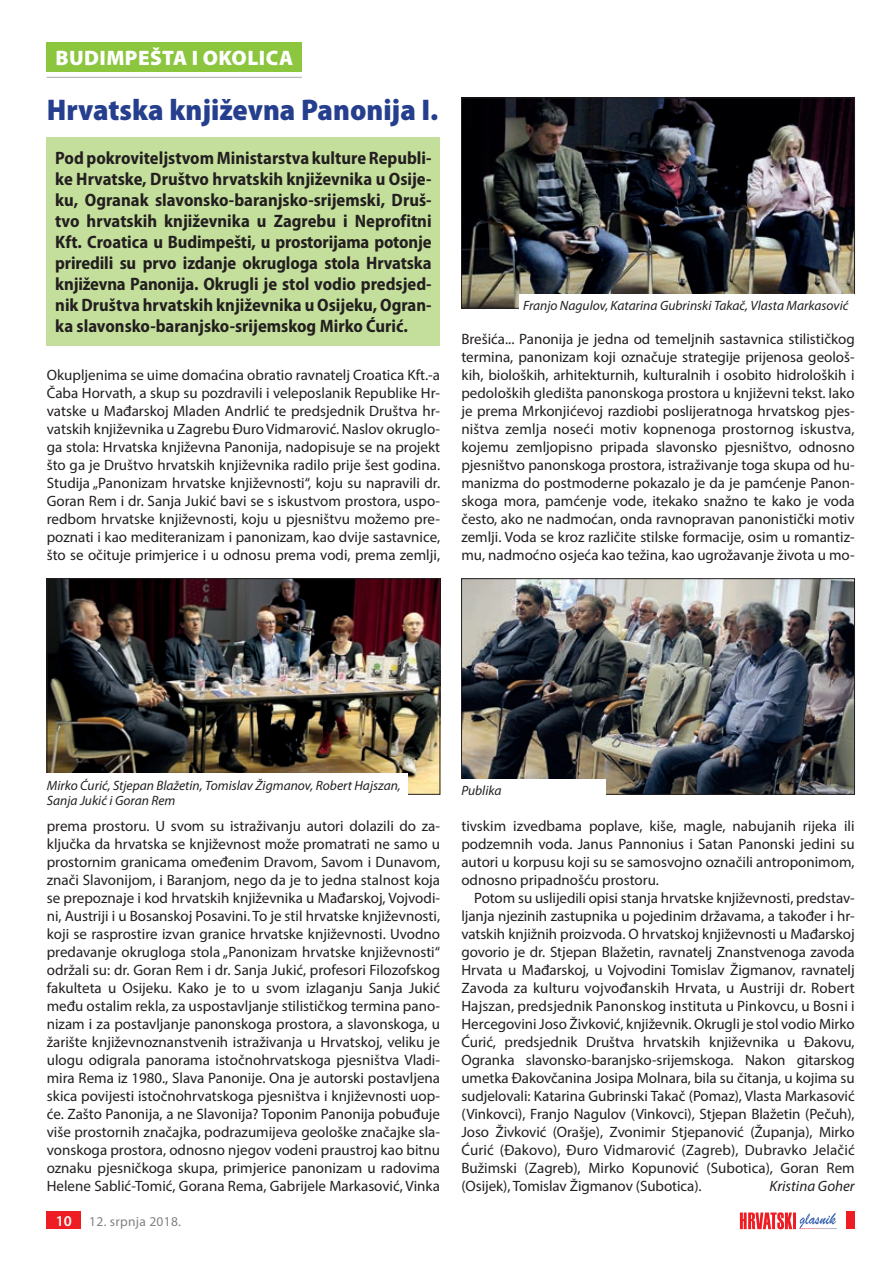
<style>
.page{position:relative;width:893px;height:1263px;background:#fff}
.page>*{position:absolute;margin:0;border:0;box-sizing:border-box;transform-origin:0 0}
.t1{font:900 semi-condensed 30px "Myriad Pro";color:#253f8e}
.t2{font:900 21px "Myriad Pro";letter-spacing:.02em;color:#fff}
.t3{font:700 semi-condensed 18px/21px "Myriad Pro";color:#231f20;text-align:justify}
.t4{font:15px/18px "Myriad Pro";color:#231f20;text-align:justify}
.t5{font:italic 15px "Myriad Pro";color:#231f20}
.t6{font:italic 13.5px "Myriad Pro";color:#231f20}
.t7{font:13.5px "Myriad Pro";letter-spacing:.02em;color:#808285}
.s1{font-weight:600;font-size:15px;color:#fff}
</style>
<div class="page">
<svg style="left:740px;top:1212px;width:96px;height:17px"></svg>
<div style="left:846px;top:1212px;width:9px;height:17px;background:#ee1d23"></div>
<div style="left:47px;top:1212px;width:34px;height:17px;background:#ee1d23"></div>
<div style="left:47px;top:43px;width:255px;height:29px;background:#8bc63e"></div>
<hr style="left:47px;top:77px;width:255px;height:1px;background:#a8a9ad">
<div style="left:47px;top:137px;width:393px;height:209px;background:#c4df9b"></div>
<img style="left:49px;top:580px;width:389px;height:212px">
<img style="left:463px;top:580px;width:390px;height:212px">
<div style="left:461px;top:578px;width:394px;height:216px;border:1px solid #231f20"></div>
<img style="left:463px;top:100px;width:390px;height:206px">
<div style="left:461px;top:98px;width:394px;height:210px;border:1px solid #231f20"></div>
<div style="left:519px;top:294px;width:348px;height:22px;background:#fff"></div>
<div style="left:457px;top:779px;width:149px;height:21px;background:#fff"></div>
<div style="left:43px;top:773px;width:365px;height:38px;background:#fff"></div>
<h2 class="t2" style="left:55px;top:44px;width:28px">BUDIM</h2>
<h2 class="t2" style="left:125px;top:44px;width:91px">PEšTA I OKOLI</h2>
<h2 class="t2" style="left:266px;top:44px;width:28px">CA</h2>
<h1 class="t1" style="left:47px;top:90px;width:393px">Hrvatska književna Panonija I.</h1>
<p class="t3" style="left:55px;top:147px;width:378px">Pod pokroviteljstvom Ministarstva kulture Republi&shy;ke Hrvatske, Društvo hrvatskih književnika u Osije&shy;ku, Ogranak slavonsko-baranjsko-srijemski, Druš&shy;tvo hrvatskih književnika u Zagrebu i Neprofitni Kft. Croatica u Budimpešti, u prostorijama potonje priredili su prvo izdanje okrugloga stola Hrvatska književna Panonija. Okrugli je stol vodio predsjed&shy;nik Društva hrvatskih književnika u Osijeku, Ogran&shy;ka slavonsko-baranjsko-srijemskog Mirko Ćurić.</p>
<p class="t4" style="left:47px;top:366px;width:395px">Okupljenima se uime domaćina obratio ravnatelj Croatica Kft.-a Čaba Horvath, a skup su pozdravili i veleposlanik Republike Hr&shy;vatske u Mađarskoj Mladen Andrlić te predsjednik Društva hr&shy;vatskih književnika u Zagrebu Đuro Vidmarović. Naslov okruglo&shy;ga stola: Hrvatska književna Panonija, nadopisuje se na projekt što ga je Društvo hrvatskih književnika radilo prije šest godina.<br>Studija „Panonizam hrvatske književnosti“, koju su napravili dr.<br>Goran Rem i dr. Sanja Jukić bavi se s iskustvom prostora, uspo&shy;redbom hrvatske književnosti, koju u pjesništvu možemo pre&shy;poznati i kao mediteranizam i panonizam, kao dvije sastavnice, što se očituje primjerice i u odnosu prema vodi, prema zemlji,</p>
<p class="t6" style="left:523px;top:297px;width:327px">Franjo Nagulov, Katarina Gubrinski Takač, Vlasta Markasović</p>
<p class="t4" style="left:461px;top:330px;width:395px">Brešića... Panonija je jedna od temeljnih sastavnica stilističkog termina, panonizam koji označuje strategije prijenosa geološ&shy;kih, bioloških, arhitekturnih, kulturalnih i osobito hidroloških i pedoloških gledišta panonskoga prostora u književni tekst. Iako je prema Mrkonjićevoj razdiobi poslijeratnoga hrvatskog pjes&shy;ništva zemlja noseći motiv kopnenoga prostornog iskustva, kojemu zemljopisno pripada slavonsko pjesništvo, odnosno pjesništvo panonskoga prostora, istraživanje toga skupa od hu&shy;manizma do postmoderne pokazalo je da je pamćenje Panon&shy;skoga mora, pamćenje vode, itekako snažno te kako je voda često, ako ne nadmoćan, onda ravnopravan panonistički motiv zemlji. Voda se kroz različite stilske formacije, osim u romantiz&shy;mu, nadmoćno osjeća kao težina, kao ugrožavanje života u mo-</p>
<p class="t6" style="left:47px;top:777px;width:356px">Mirko Ćurić, Stjepan Blažetin, Tomislav Žigmanov, Robert Hajszan,</p>
<p class="t6" style="left:461px;top:782px;width:42px">Publika</p>
<p class="t6" style="left:47px;top:792px;width:130px">Sanja Jukić i Goran Rem</p>
<p class="t4" style="left:47px;top:816px;width:395px">prema prostoru. U svom su istraživanju autori dolazili do za&shy;ključka da hrvatska se književnost može promatrati ne samo u prostornim granicama omeđenim Dravom, Savom i Dunavom, znači Slavonijom, i Baranjom, nego da je to jedna stalnost koja se prepoznaje i kod hrvatskih književnika u Mađarskoj, Vojvodi&shy;ni, Austriji i u Bosanskoj Posavini. To je stil hrvatske književnosti, koji se rasprostire izvan granice hrvatske književnosti. Uvodno predavanje okrugloga stola „Panonizam hrvatske književnosti“ održali su: dr. Goran Rem i dr. Sanja Jukić, profesori Filozofskog fakulteta u Osijeku. Kako je to u svom izlaganju Sanja Jukić među ostalim rekla, za uspostavljanje stilističkog termina pano&shy;nizam i za postavljanje panonskoga prostora, a slavonskoga, u žarište književnoznanstvenih istraživanja u Hrvatskoj, veliku je ulogu odigrala panorama istočnohrvatskoga pjesništva Vladi&shy;mira Rema iz 1980., Slava Panonije. Ona je autorski postavljena skica povijesti istočnohrvatskoga pjesništva i književnosti uop&shy;će. Zašto Panonija, a ne Slavonija? Toponim Panonija pobuđuje više prostornih značajka, podrazumijeva geološke značajke sla&shy;vonskoga prostora, odnosno njegov vodeni praustroj kao bitnu oznaku pjesničkoga skupa, primjerice panonizam u radovima Helene Sablić-Tomić, Gorana Rema, Gabrijele Markasović, Vinka</p>
<p class="t7" style="left:56px;top:1213px;width:127px"><span class="s1">10</span> 12. srpnja 2018.</p>
<p class="t4" style="left:461px;top:816px;width:395px">tivskim izvedbama poplave, kiše, magle, nabujanih rijeka ili podzemnih voda. Janus Pannonius i Satan Panonski jedini su autori u korpusu koji su se samosvojno označili antroponimom, odnosno pripadnošću prostoru.</p>
<p class="t4" style="left:461px;top:888px;width:395px;text-indent:13px">Potom su uslijedili opisi stanja hrvatske književnosti, predstav&shy;ljanja njezinih zastupnika u pojedinim državama, a također i hr&shy;vatskih knjižnih proizvoda. O hrvatskoj književnosti u Mađarskoj govorio je dr. Stjepan Blažetin, ravnatelj Znanstvenoga zavoda Hrvata u Mađarskoj, u Vojvodini Tomislav Žigmanov, ravnatelj Zavoda za kulturu vojvođanskih Hrvata, u Austriji dr. Robert Hajszan, predsjednik Panonskog instituta u Pinkovcu, u Bosni i Hercegovini Joso Živković, književnik. Okrugli je stol vodio Mirko Ćurić, predsjednik Društva hrvatskih književnika u Đakovu, Ogranka slavonsko-baranjsko-srijemskoga. Nakon gitarskog umetka Đakovčanina Josipa Molnara, bila su čitanja, u kojima su sudjelovali: Katarina Gubrinski Takač (Pomaz), Vlasta Markasović (Vinkovci), Franjo Nagulov (Vinkovci), Stjepan Blažetin (Pečuh), Joso Živković (Orašje), Zvonimir Stjepanović (Županja), Mirko Ćurić (Đakovo), Đuro Vidmarović (Zagreb), Dubravko Jelačić Bužimski (Zagreb), Mirko Kopunović (Subotica), Goran Rem (Osijek), Tomislav Žigmanov (Subotica).</p>
<p class="t5" style="left:770px;top:1176px;width:87px">Kristina Goher</p>
</div>
